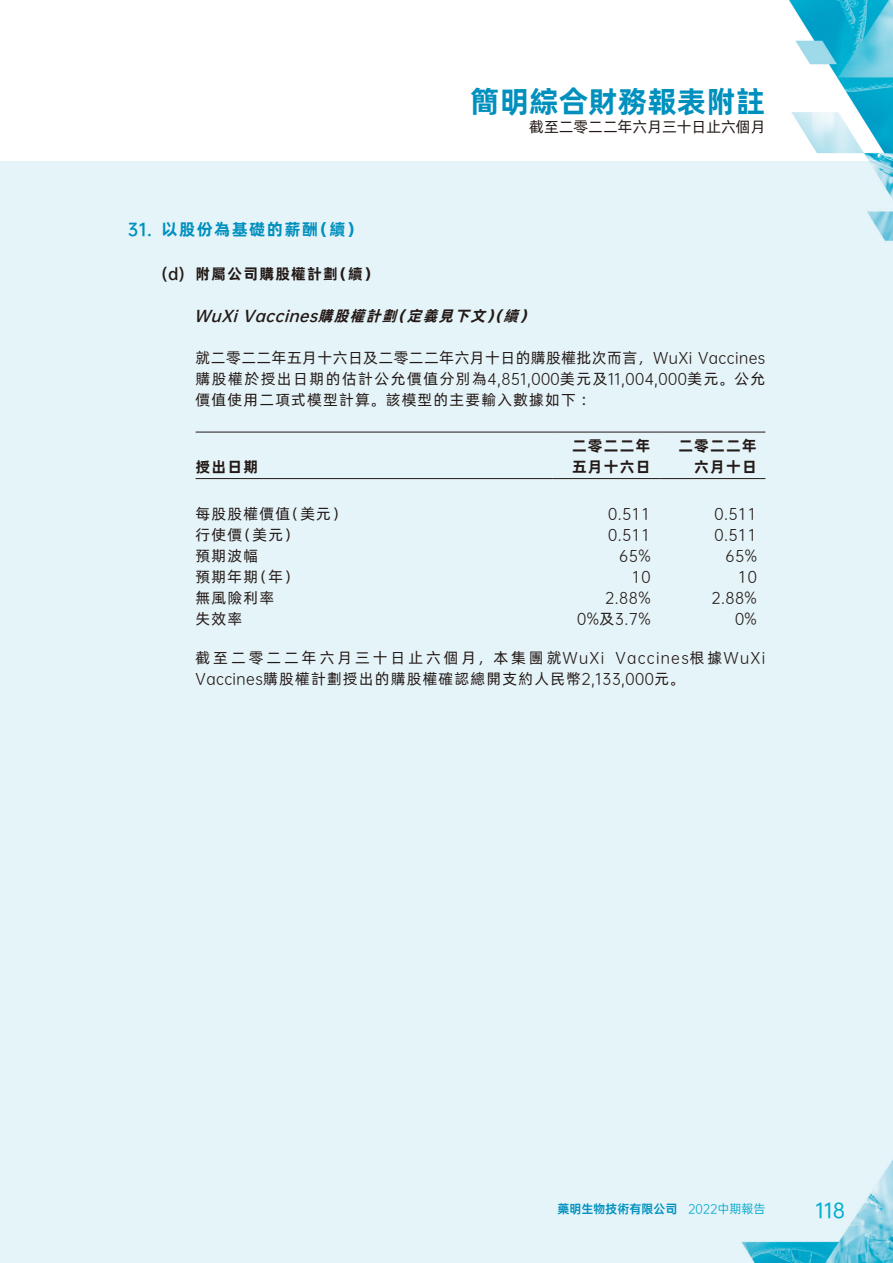
<style>
.page{position:relative;width:893px;height:1263px;background:#fff}
.page>*{position:absolute;margin:0;border:0;box-sizing:border-box;transform-origin:0 0}
.t1{font:30px "Alibaba Pu Hui Ti B";color:#0090be}
.t2{font:19.5px "OPPO Sans M";color:#00b7d5}
.t3{font:16.5px "Alibaba Pu Hui Ti B";letter-spacing:.08em;color:#0090be}
.t4{font:16.5px "OPPO Sans B";color:#0090be}
.t5{font:15px/21px "Alibaba Pu Hui Ti R";letter-spacing:.08em;color:#231916;text-align:justify}
.t6{font:15px "OPPO Sans R";letter-spacing:.085em;color:#231916}
.t7{font:15px/21px "Alibaba Pu Hui Ti B";letter-spacing:.08em;color:#231916}
.t8{font:italic 15px "OPPO Sans B";color:#231916}
.t9{font:15px "Alibaba Pu Hui Ti R";color:#231916}
.t10{font:italic 15px "Alibaba Pu Hui Ti B";color:#231916}
.t11{font:15px "OPPO Sans B";color:#231916}
.t12{font:12px "OPPO Sans B";color:#0090be}
.t13{font:12px "OPPO Sans R";color:#00a7cb}
.s1{font-family:"Alibaba Pu Hui Ti B"}
.s2{font-family:"OPPO Sans R"}
.s3{font-family:"Alibaba Pu Hui Ti R"}
</style>
<div class="page">
<img style="left:0;top:0;width:893px;height:162px">
<div style="left:0;top:162px;width:893px;height:1101px;background:#e5f4f9"></div>
<hr style="left:196px;top:432px;width:357px;height:1px;background:#231916">
<hr style="left:553px;top:432px;width:106px;height:1px;background:#231916">
<hr style="left:659px;top:432px;width:106px;height:1px;background:#231916">
<hr style="left:196px;top:478px;width:357px;height:1px;background:#231916">
<hr style="left:553px;top:478px;width:106px;height:1px;background:#231916">
<hr style="left:659px;top:478px;width:106px;height:1px;background:#231916">
<h1 class="t1" style="left:470px;top:78px;width:297px">簡明綜合財務報表附註</h1>
<p class="t9" style="left:529px;top:115px;width:238px">截至二零二二年六月三十日止六個月</p>
<p class="t4" style="left:128px;top:215px;width:26px">31.</p>
<p class="t3" style="left:162px;top:216px;width:158px">以股份為基礎的薪酬</p>
<p class="t3" style="left:312px;top:216px;width:51px">（續(</p>
<p class="t11" style="left:162px;top:261px;width:25px">d( )</p>
<p class="t7" style="left:196px;top:262px;width:144px">附屬公司購股權計劃</p>
<p class="t7" style="left:333px;top:262px;width:47px">（續(</p>
<p class="t8" style="left:194px;top:303px;width:298px">WuXi Vaccines<span class="s1">購股權計劃定義見下文</span></p>
<p class="t10" style="left:503px;top:304px;width:22px">續</p>
<p class="t10" style="left:391px;top:304px;width:22px">（</p>
<p class="t5" style="left:196px;top:346px;width:571px">就二零二二年五月十六日及二零二二年六月十日的購股權批次而言，<span class="s2">WuXi Vaccines</span>購股權於授出日期的估計公允價值分別為<span class="s2">4,851,000</span>美元及<span class="s2">11,004,000</span>美元。公允價值使用二項式模型計算。該模型的主要輸入數據如下：</p>
<p class="t10" style="left:486px;top:304px;width:24px">）（</p>
<p class="t10" style="left:519px;top:304px;width:22px">(</p>
<p class="t7" style="left:196px;top:455px;width:64px">授出日期</p>
<p class="t5" style="left:285px;top:502px;width:63px">（美元(</p>
<p class="t5" style="left:196px;top:502px;width:96px">每股股權價值</p>
<p class="t7" style="left:572px;top:434px;width:80px">二零二二年五月十六日</p>
<p class="t7" style="left:678px;top:434px;width:80px;text-align:right">二零二二年六月十日</p>
<p class="t6" style="left:715px;top:502px;width:44px">0.511</p>
<p class="t6" style="left:608px;top:502px;width:44px">0.511</p>
<p class="t5" style="left:237px;top:523px;width:63px">（美元(</p>
<p class="t5" style="left:196px;top:523px;width:48px">行使價</p>
<p class="t6" style="left:608px;top:523px;width:44px">0.511</p>
<p class="t6" style="left:715px;top:523px;width:44px">0.511</p>
<p class="t5" style="left:196px;top:544px;width:64px">預期波幅</p>
<p class="t6" style="left:619px;top:544px;width:33px">65%</p>
<p class="t6" style="left:725px;top:544px;width:33px">65%</p>
<p class="t5" style="left:196px;top:565px;width:64px">預期年期</p>
<p class="t5" style="left:253px;top:565px;width:47px">（年(</p>
<p class="t6" style="left:632px;top:565px;width:20px">10</p>
<p class="t6" style="left:738px;top:565px;width:20px">10</p>
<p class="t5" style="left:196px;top:586px;width:80px">無風險利率</p>
<p class="t6" style="left:605px;top:586px;width:47px">2.88%</p>
<p class="t6" style="left:711px;top:586px;width:47px">2.88%</p>
<p class="t5" style="left:196px;top:607px;width:48px">失效率</p>
<p class="t6" style="left:577px;top:607px;width:75px">0%<span class="s3">及</span>3.7%</p>
<p class="t6" style="left:735px;top:607px;width:23px">0%</p>
<p class="t5" style="left:196px;top:647px;width:490px">截至二零二二年六月三十日止六個月，本集團就<span class="s2">WuXi<br>Vaccines</span>購股權計劃授出的購股權確認總開支約人民幣<span class="s2">2,133,000</span>元。</p>
<p class="t6" style="left:615px;top:646px;width:151px">Vaccines<span class="s3">根據</span>WuXi</p>
<p class="t12" style="left:557px;top:1199px;width:121px">藥明生物技術有限公司</p>
<p class="t13" style="left:688px;top:1200px;width:79px">2022中期報告</p>
<h2 class="t2" style="left:815px;top:1195px;width:31px">118</h2>
</div>
